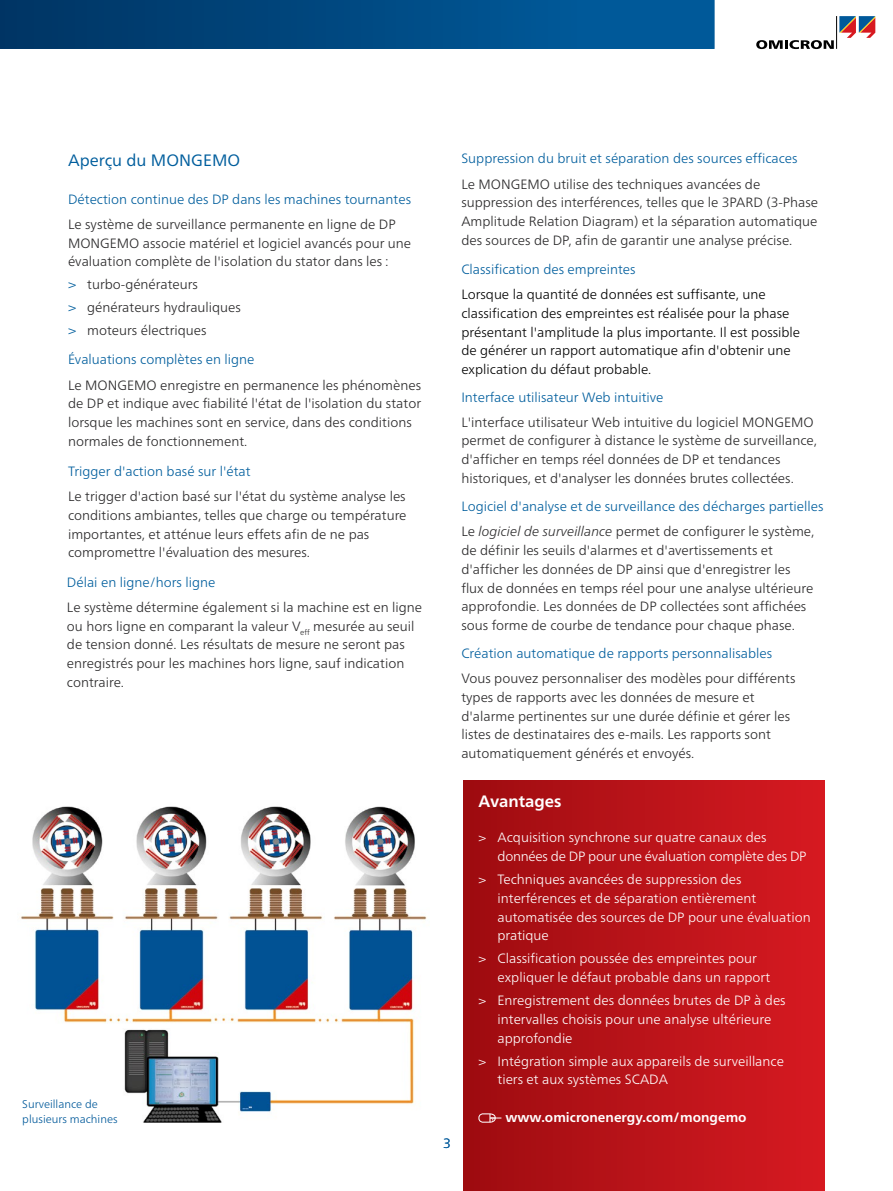
<style>
.page{position:relative;width:893px;height:1191px;background:#fff}
.page>*{position:absolute;margin:0;border:0;box-sizing:border-box;transform-origin:0 0}
.Content_-_Headline_1{font:16.5px "Frutiger Neue LTW1 G";color:#005e9d}
.t1{font:700 16.5px "Frutiger Neue LTW1 G";color:#fff}
.Content_-_Normal{font:300 13.5px/18.8px "Frutiger Neue LTW1 G";color:#292829}
.t2{font:300 13.5px/18.8px "Frutiger Neue LTW1 G";color:#fff}
.Content_-_Headline_2{font:300 13.5px "Frutiger Neue LTW1 G";color:#005e9d}
.Content_-_Normal-2{font:300 13.5px/18.8px "Frutiger Neue LTW1 G";color:#000}
.Content_-_Normal-3{font:300 13.5px "Frutiger Neue LTW1 G";color:#005e9d}
.t3{font:300 13.5px/18.8px "Frutiger Neue LTW1 G";letter-spacing:-.02em;color:#fff}
._04_Fließtext{font:700 13.5px "Frutiger Neue LTW1 G";color:#fff}
.Content_-_Last_Page{font:300 13.5px "Frutiger Neue LTW1 G";color:#00599a}
.Picture_-_Descriptio{font:300 11.25px/15px "Frutiger Neue LTW1 G";color:#00599a}
.s1{font-size:14.25px;color:#005e9d}
.s2{font-style:italic}
</style>
<div class="page">
<svg style="left:756px;top:16px;width:119px;height:33px"></svg>
<svg style="left:0;top:0;width:714px;height:49px;background:#004982"></svg>
<img style="left:20px;top:806px;width:407px;height:317px">
<div style="left:463px;top:780px;width:362px;height:411px;background:linear-gradient(to right,#9d0c10,#d71a21)"></div>
<svg style="left:478px;top:1113px;width:23px;height:9px"></svg>
<p class="Content_-_Headline_1" style="left:68px;top:150px;width:174px">Aperçu du MONGEMO</p>
<p class="Content_-_Headline_2" style="left:68px;top:191px;width:345px">Détection continue des DP dans les machines tournantes</p>
<p class="Content_-_Normal" style="left:68px;top:215px;width:345px">Le système de surveillance permanente en ligne de DP<br>MONGEMO associe matériel et logiciel avancés pour une évaluation complète de l'isolation du stator dans les :</p>
<p class="Content_-_Normal" style="left:68px;top:275px;width:132px"><span class="s1">&gt;</span> turbo-générateurs</p>
<p class="Content_-_Normal" style="left:68px;top:298px;width:174px"><span class="s1">&gt;</span> générateurs hydrauliques</p>
<p class="Content_-_Normal" style="left:68px;top:321px;width:140px"><span class="s1">&gt;</span> moteurs électriques</p>
<p class="Content_-_Headline_2" style="left:68px;top:351px;width:188px">Évaluations complètes en ligne</p>
<p class="Content_-_Normal" style="left:68px;top:375px;width:355px">Le MONGEMO enregistre en permanence les phénomènes de DP et indique avec fiabilité l'état de l'isolation du stator lorsque les machines sont en service, dans des conditions normales de fonctionnement.</p>
<p class="Content_-_Normal-3" style="left:68px;top:463px;width:184px">Trigger d'action basé sur l'état</p>
<p class="Content_-_Normal" style="left:68px;top:487px;width:340px">Le trigger d'action basé sur l'état du système analyse les conditions ambiantes, telles que charge ou température importantes, et atténue leurs effets afin de ne pas compromettre l'évaluation des mesures.</p>
<p class="Content_-_Normal-3" style="left:67px;top:574px;width:150px">Délai en ligne/hors ligne</p>
<p class="Content_-_Normal" style="left:67px;top:597px;width:357px">Le système détermine également si la machine est en ligne ou hors ligne en comparant la valeur V<sub>eff</sub> mesurée au seuil de tension donné. Les résultats de mesure ne seront pas enregistrés pour les machines hors ligne, sauf indication contraire.</p>
<p class="Picture_-_Descriptio" style="left:22px;top:1096px;width:97px">Surveillance de plusieurs machines</p>
<p class="Content_-_Headline_2" style="left:461px;top:150px;width:338px">Suppression du bruit et séparation des sources efficaces</p>
<p class="Content_-_Normal" style="left:461px;top:174px;width:358px">Le MONGEMO utilise des techniques avancées de suppression des interférences, telles que le 3PARD (3-Phase Amplitude Relation Diagram) et la séparation automatique des sources de DP, afin de garantir une analyse précise.</p>
<p class="Content_-_Headline_2" style="left:461px;top:261px;width:176px">Classification des empreintes</p>
<p class="Content_-_Normal-2" style="left:461px;top:285px;width:340px">Lorsque la quantité de données est suffisante, une classification des empreintes est réalisée pour la phase présentant l'amplitude la plus importante. Il est possible de générer un rapport automatique afin d'obtenir une explication du défaut probable.</p>
<p class="Content_-_Headline_2" style="left:461px;top:389px;width:204px">Interface utilisateur Web intuitive</p>
<p class="Content_-_Normal" style="left:461px;top:412px;width:357px">L'interface utilisateur Web intuitive du logiciel MONGEMO permet de configurer à distance le système de surveillance, d'afficher en temps réel données de DP et tendances historiques, et d'analyser les données brutes collectées.</p>
<p class="Content_-_Headline_2" style="left:461px;top:498px;width:364px">Logiciel d'analyse et de surveillance des décharges partielles</p>
<p class="Content_-_Normal" style="left:461px;top:522px;width:354px">Le <span class="s2">logiciel de surveillance</span> permet de configurer le système, de définir les seuils d'alarmes et d'avertissements et d'afficher les données de DP ainsi que d'enregistrer les flux de données en temps réel pour une analyse ultérieure approfondie. Les données de DP collectées sont affichées sous forme de courbe de tendance pour chaque phase.</p>
<p class="Content_-_Normal-3" style="left:461px;top:645px;width:312px">Création automatique de rapports personnalisables</p>
<p class="Content_-_Normal" style="left:461px;top:669px;width:336px">Vous pouvez personnaliser des modèles pour différents types de rapports avec les données de mesure et d'alarme pertinentes sur une durée définie et gérer les listes de destinataires des e-mails. Les rapports sont automatiquement générés et envoyés.</p>
<p class="Content_-_Last_Page" style="left:443px;top:1135px;width:9px">3</p>
<p class="t1" style="left:478px;top:791px;width:84px">Avantages</p>
<p class="t3" style="left:497px;top:828px;width:311px;text-indent:-19px">&gt; Acquisition synchrone sur quatre canaux des données de DP pour une évaluation complète des DP</p>
<p class="t2" style="left:497px;top:870px;width:315px;text-indent:-19px">&gt; Techniques avancées de suppression des interférences et de séparation entièrement automatisée des sources de DP pour une évaluation pratique</p>
<p class="t2" style="left:497px;top:949px;width:274px;text-indent:-19px">&gt; Classification poussée des empreintes pour expliquer le défaut probable dans un rapport</p>
<p class="t2" style="left:497px;top:991px;width:290px;text-indent:-19px">&gt; Enregistrement des données brutes de DP à des intervalles choisis pour une analyse ultérieure approfondie</p>
<p class="t2" style="left:497px;top:1051px;width:288px;text-indent:-19px">&gt; Intégration simple aux appareils de surveillance tiers et aux systèmes SCADA</p>
<p class="_04_Fließtext" style="left:505px;top:1109px;width:243px">www.omicronenergy.com/mongemo</p>
</div>
